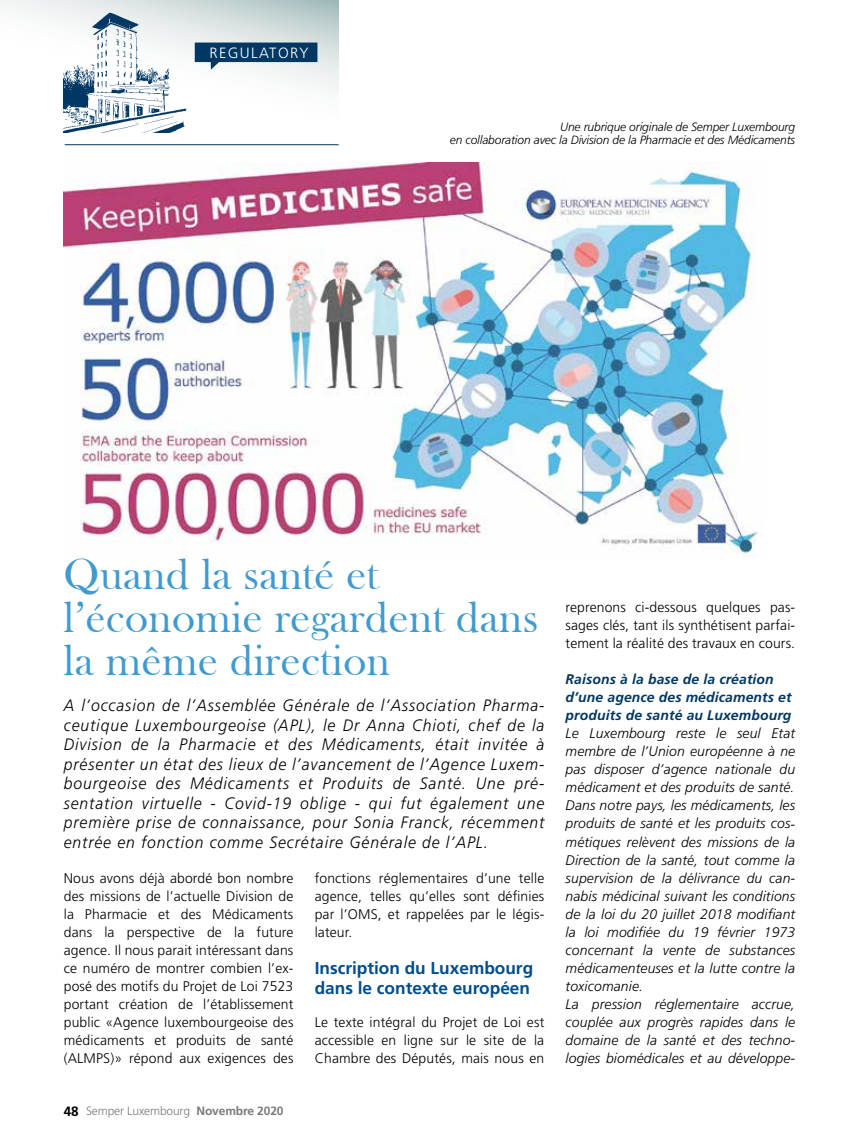
<style>
.page{position:relative;width:859px;height:1136px;background:#fff}
.page>*{position:absolute;margin:0;border:0;box-sizing:border-box;transform-origin:0 0}
.t1{font:44.4px/42.9px "Bask Old Face";letter-spacing:.01em;color:#409ad0}
.t2{font:700 17.25px/19.5px "Frutiger";color:#004d8d}
.t3{font:italic 300 16.5px/19.5px "Frutiger";letter-spacing:.06em;color:#000;text-align:justify;scale:.95 1}
.t4{font:300 14.85px "Frutiger";letter-spacing:.09em;color:#fff}
.t5{font:300 13.95px/18px "Frutiger";letter-spacing:.01em;color:#000;text-align:justify}
.t6{font:italic 300 13.95px/18px "Frutiger";letter-spacing:.01em;color:#000}
.t7{font:italic 700 13.95px/18px "Frutiger";letter-spacing:.01em;color:#003763}
.t8{font:italic 300 12px/13.5px "Frutiger";letter-spacing:-.01em;color:#000;text-align:right}
.t9{font:300 12px "Frutiger";letter-spacing:-.01em;color:#7b7a7a}
.s1{font-weight:700;font-size:13.5px;color:#000}
.s2{font-weight:700}
</style>
<div class="page">
<img style="left:64px;top:163px;width:694px;height:394px">
<svg style="left:0;top:0;width:339px;height:113px"></svg>
<hr style="left:65px;top:144px;width:274px;height:1px;background:#003763">
<img style="left:64px;top:11px;width:126px;height:122px">
<svg style="left:195px;top:43px;width:122px;height:27px"></svg>
<p class="t4" style="left:209px;top:44px;width:101px">REGULATORY</p>
<p class="t8" style="left:450px;top:120px;width:347px">Une rubrique originale de Semper Luxembourg<br>en collaboration avec la Division de la Pharmacie et des Médicaments</p>
<h1 class="t1" style="left:64px;top:557px;width:476px">Quand la santé et l’économie regardent dans la même direction</h1>
<p class="t3" style="left:64px;top:696px;width:507px">A l’occasion de l’Assemblée Générale de l’Association Pharma&shy;ceutique Luxembourgeoise (APL), le Dr Anna Chioti, chef de la Division de la Pharmacie et des Médicaments, était invitée à présenter un état des lieux de l’avancement de l’Agence Luxem&shy;bourgeoise des Médicaments et Produits de Santé. Une pré&shy;sentation virtuelle - Covid-19 oblige - qui fut également une première prise de connaissance, pour Sonia Franck, récemment entrée en fonction comme Secrétaire Générale de l’APL.</p>
<p class="t5" style="left:64px;top:868px;width:231px">Nous avons déjà abordé bon nombre des missions de l’actuelle Division de la Pharmacie et des Médicaments dans la perspective de la future agence. Il nous parait intéressant dans ce numéro de montrer combien l’ex&shy;posé des motifs du Projet de Loi 7523 portant création de l’établissement public «Agence luxembourgeoise des médicaments et produits de santé (ALMPS)» répond aux exigences des</p>
<p class="t5" style="left:315px;top:868px;width:231px">fonctions réglementaires d’une telle agence, telles qu’elles sont définies par l’OMS, et rappelées par le légis&shy;lateur.</p>
<p class="t2" style="left:315px;top:958px;width:220px">Inscription du Luxembourg dans le contexte européen</p>
<p class="t5" style="left:315px;top:1012px;width:231px">Le texte intégral du Projet de Loi est accessible en ligne sur le site de la Chambre des Députés, mais nous en</p>
<p class="t9" style="left:64px;top:1104px;width:221px"><span class="s1">48</span> Semper Luxembourg <span class="s2">Novembre 2020</span></p>
<p class="t5" style="left:566px;top:598px;width:231px">reprenons ci-dessous quelques pas&shy;sages clés, tant ils synthétisent parfai&shy;tement la réalité des travaux en cours.</p>
<p class="t7" style="left:566px;top:670px;width:227px">Raisons à la base de la création d’une agence des médicaments et produits de santé au Luxembourg</p>
<p class="t6" style="left:566px;top:724px;width:231px">Le Luxembourg reste le seul Etat membre de l’Union européenne à ne pas disposer d’agence nationale du médicament et des produits de santé.<br>Dans notre pays, les médicaments, les produits de santé et les produits cos&shy;métiques relèvent des missions de la Direction de la santé, tout comme la supervision de la délivrance du can&shy;nabis médicinal suivant les conditions de la loi du 20 juillet 2018 modifiant la loi modifiée du 19 février 1973 concernant la vente de substances médicamenteuses et la lutte contre la toxicomanie.<br>La pression réglementaire accrue, couplée aux progrès rapides dans le domaine de la santé et des techno&shy;logies biomédicales et au développe-</p>
</div>
